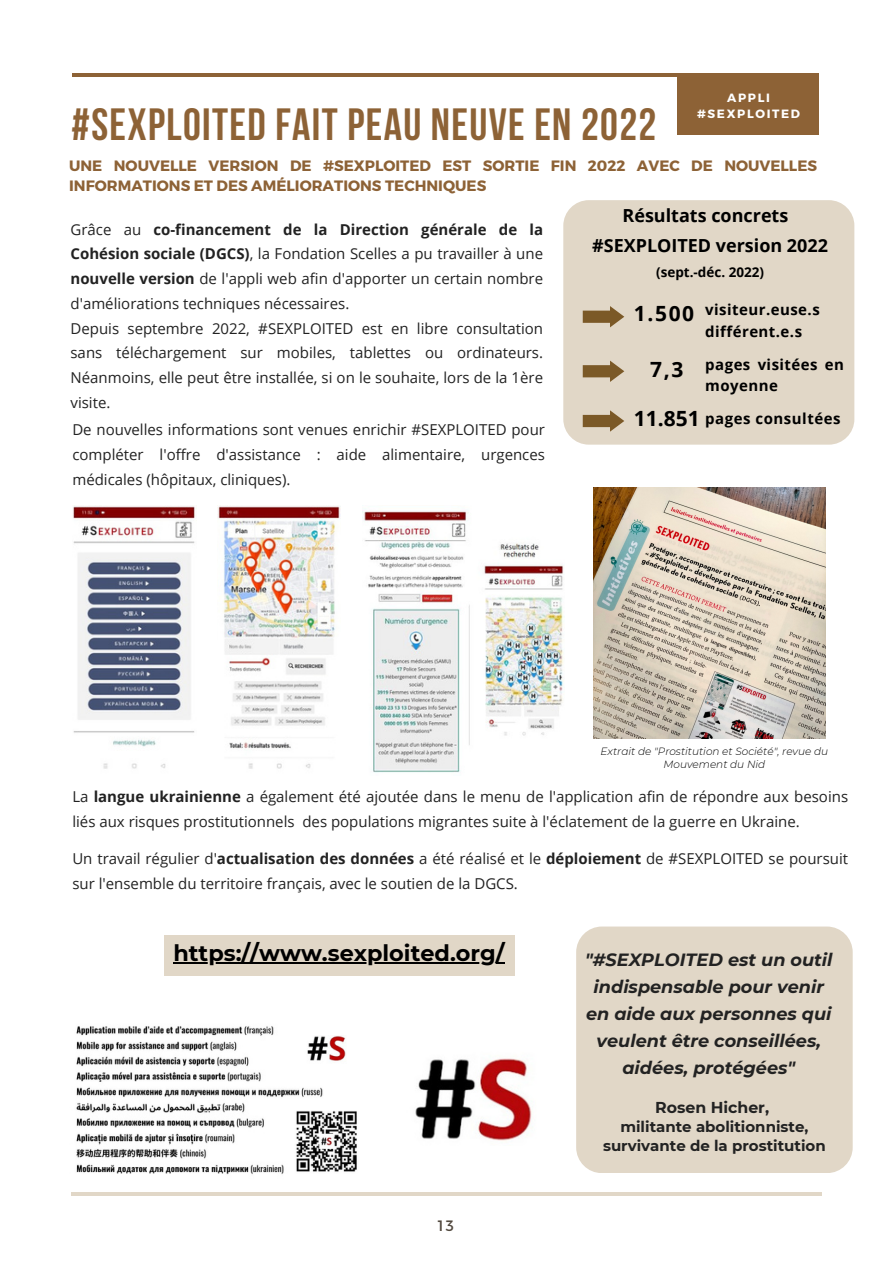
<style>
.page{position:relative;width:893px;height:1264px;background:#fff}
.page>*{position:absolute;margin:0;border:0;box-sizing:border-box;transform-origin:0 0}
.t1{font:700 45px "Bebas Neue";letter-spacing:.03em;color:#8d6236}
.t2{font:700 22.35px "Montserrat";color:#000}
.t3{font:700 21px "Open Sans";color:#000}
.t4{font:700 18px/30.3px "Open Sans";color:#000;text-align:center}
.t5{font:italic 700 17.7px/27px "Montserrat";color:#222;text-align:center}
.t6{font:700 15.75px "Montserrat";color:#222}
.t7{font:15px/24.8px "Open Sans";color:#222;text-align:justify}
.t8{font:700 15px/20.2px "Montserrat";color:#8d6236}
.t9{font:700 15px/21.3px "Open Sans";letter-spacing:.03em;color:#000}
.t10{font:700 15px/19px "Montserrat";color:#222;text-align:center}
.t11{font:15px "Montserrat";color:#52493f}
.t12{font:700 13.5px "Open Sans";color:#000}
.t13{font:700 12px/15.8px "Montserrat";letter-spacing:.14em;color:#fff;text-align:center}
.t14{font:italic 300 10.5px/13px "Montserrat";color:#000;text-align:center}
.s1{font-weight:700}
</style>
<div class="page">
<hr style="left:72px;top:73px;width:747px;height:4px;background:#8d6236">
<div style="left:677px;top:77px;width:142px;height:57px;background:#8d6236"></div>
<div style="left:576px;top:926px;width:276px;height:247px;background:#e1d7c7;border-radius:26px"></div>
<hr style="left:72px;top:1192px;width:749px;height:3px;background:#e1d7c7">
<img style="left:76px;top:1026px;width:281px;height:149px">
<div style="left:165px;top:935px;width:350px;height:41px;background:#e1d7c7"></div>
<img style="left:217px;top:505px;width:124px;height:264px">
<img style="left:362px;top:510px;width:202px;height:263px">
<hr style="left:173px;top:962px;width:331px;height:1px;background:#000">
<div style="left:563px;top:200px;width:291px;height:244px;background:#e1d7c7;border-radius:25px"></div>
<svg style="left:582px;top:306px;width:42px;height:21px"></svg>
<svg style="left:582px;top:360px;width:42px;height:22px"></svg>
<svg style="left:582px;top:410px;width:42px;height:21px"></svg>
<img style="left:73px;top:505px;width:122px;height:264px">
<img style="left:593px;top:488px;width:232px;height:250px">
<img style="left:415px;top:1058px;width:117px;height:83px">
<p class="t13" style="left:697px;top:89px;width:105px">APPLI #SEXPLOITED</p>
<p class="t1" style="left:72px;top:107px;width:586px">#SEXPLOITED FAIT PEAU NEUVE EN 2022</p>
<p class="t8" style="left:69px;top:155px;width:749px">UNE NOUVELLE VERSION DE #SEXPLOITED EST SORTIE FIN 2022 AVEC DE NOUVELLES<br>INFORMATIONS ET DES AMÉLIORATIONS TECHNIQUES</p>
<p class="t7" style="left:70px;top:216px;width:474px">Grâce au <span class="s1">co-financement de la Direction générale de la Cohésion sociale (DGCS)</span>, la Fondation Scelles a pu travailler à une <span class="s1">nouvelle version</span> de l'appli web afin d'apporter un certain nombre d'améliorations techniques nécessaires.</p>
<p class="t7" style="left:70px;top:315px;width:474px">Depuis septembre 2022, #SEXPLOITED est en libre consultation sans téléchargement sur mobiles, tablettes ou ordinateurs.<br>Néanmoins, elle peut être installée, si on le souhaite, lors de la 1ère visite.</p>
<p class="t7" style="left:72px;top:417px;width:474px">De nouvelles informations sont venues enrichir #SEXPLOITED pour compléter l'offre d'assistance : aide alimentaire, urgences médicales (hôpitaux, cliniques).</p>
<p class="t4" style="left:592px;top:199px;width:237px">Résultats concrets #SEXPLOITED version 2022</p>
<p class="t12" style="left:656px;top:262px;width:109px">(sept.-déc. 2022)</p>
<p class="t9" style="left:705px;top:299px;width:116px">visiteur.euse.s différent.e.s</p>
<p class="t9" style="left:705px;top:353px;width:140px">pages visitées en moyenne</p>
<p class="t9" style="left:705px;top:407px;width:137px">pages consultées</p>
<p class="t3" style="left:634px;top:299px;width:62px">1.500</p>
<p class="t3" style="left:650px;top:354px;width:35px">7,3</p>
<p class="t3" style="left:634px;top:403px;width:67px">11.851</p>
<p class="t14" style="left:600px;top:744px;width:229px">Extrait de "Prostitution et Société", revue du<br>Mouvement du Nid</p>
<p class="t7" style="left:72px;top:783px;width:777px">La <span class="s1">langue ukrainienne</span> a également été ajoutée dans le menu de l'application afin de répondre aux besoins liés aux risques prostitutionnels des populations migrantes suite à l'éclatement de la guerre en Ukraine.</p>
<p class="t7" style="left:72px;top:845px;width:777px">Un travail régulier d'<span class="s1">actualisation des données</span> a été réalisé et le <span class="s1">déploiement</span> de #SEXPLOITED se poursuit sur l'ensemble du territoire français, avec le soutien de la DGCS.</p>
<p class="t2" style="left:173px;top:939px;width:332px">https://www.sexploited.org/</p>
<p class="t11" style="left:438px;top:1215px;width:18px">13</p>
<p class="t5" style="left:585px;top:946px;width:249px">"#SEXPLOITED est un outil indispensable pour venir en aide aux personnes qui veulent être conseillées, aidées, protégées"</p>
<p class="t6" style="left:655px;top:1097px;width:115px">Rosen Hicher,</p>
<p class="t10" style="left:603px;top:1117px;width:224px">militante abolitionniste, survivante de la prostitution</p>
</div>
